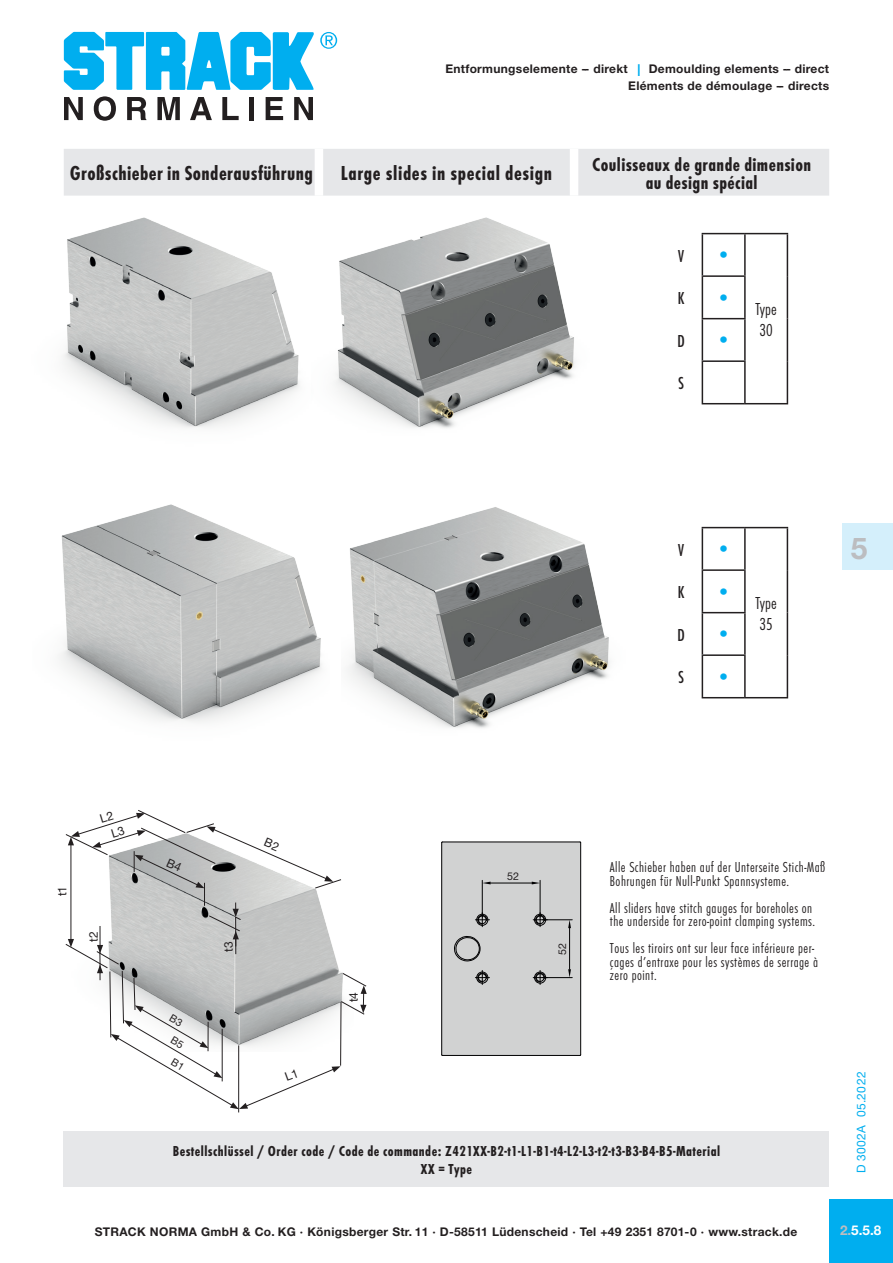
<style>
.page{position:relative;width:893px;height:1263px;background:#fff}
.page>*{position:absolute;margin:0;border:0;box-sizing:border-box;transform-origin:0 0}
.t1{font:700 30px "Helvetica Neue LT Std";color:#bcbdc0}
.t2{font:21px "Futura T Bol Con";letter-spacing:.02em;color:#231f20}
.t3{font:19.5px "Futura T Bol Con";letter-spacing:.02em;color:#231f20}
.t4{font:18px "Futura T Lig Con";color:#231f20}
.t5{font:18px "Futura T Med Con";color:#231f20}
.t6{font:18px "Helvetica Neue LT Std";color:#00aeef}
.Grndschr__10_12_FutL{font:15px/13.5px "Futura T Lig Con";letter-spacing:.03em;color:#231f20}
.Grndschr__10_12_FutL-2{font:15px "Futura T Bol Con";letter-spacing:.03em;color:#231f20}
.t7{font:700 13.5px "Helvetica Neue LT Std";color:#fff}
.t8{font:700 12px/16.5px "Helvetica Neue LT Std";letter-spacing:.025em;color:#231f20;text-align:right}
.t9{font:12px "Helvetica Neue LT Std";letter-spacing:.03em;color:#00aeef}
.t10{font:12px "Helvetica Neue LT Std";color:#231f20}
.t11{font:10.65px "Helvetica Neue LT Std";color:#231f20}
.s1{font-weight:400;font-size:16.5px;color:#00aeef}
.s2{color:#bcbdc0}
</style>
<div class="page">
<svg style="left:64px;top:97px;width:19px;height:23px"></svg>
<svg style="left:94px;top:96px;width:22px;height:25px"></svg>
<svg style="left:127px;top:97px;width:19px;height:23px"></svg>
<svg style="left:157px;top:97px;width:23px;height:23px"></svg>
<svg style="left:190px;top:97px;width:22px;height:23px"></svg>
<svg style="left:222px;top:97px;width:17px;height:23px"></svg>
<div style="left:249px;top:97px;width:5px;height:23px;background:#231f20"></div>
<svg style="left:266px;top:97px;width:17px;height:23px"></svg>
<svg style="left:294px;top:97px;width:19px;height:23px"></svg>
<svg style="left:64px;top:32px;width:273px;height:58px"></svg>
<div style="left:842px;top:523px;width:51px;height:47px;background:#d4effb"></div>
<div style="left:829px;top:1199px;width:64px;height:64px;background:#00aeef"></div>
<div style="left:64px;top:1131px;width:765px;height:56px;background:#e6e7e9"></div>
<img style="left:335px;top:217px;width:240px;height:211px">
<img style="left:63px;top:217px;width:236px;height:211px">
<div style="left:64px;top:149px;width:765px;height:47px;background:#e6e7e9"></div>
<div style="left:315px;top:149px;width:8px;height:47px;background:#fff"></div>
<div style="left:570px;top:149px;width:8px;height:47px;background:#fff"></div>
<img style="left:347px;top:507px;width:263px;height:221px">
<img style="left:59px;top:504px;width:263px;height:218px">
<hr style="left:702px;top:233px;width:43px;height:1px;background:#231f20">
<hr style="left:702px;top:234px;width:1px;height:41px;background:#231f20">
<hr style="left:745px;top:233px;width:43px;height:1px;background:#231f20">
<hr style="left:744px;top:234px;width:2px;height:41px;background:#231f20">
<hr style="left:787px;top:234px;width:1px;height:42px;background:#231f20">
<hr style="left:702px;top:275px;width:44px;height:2px;background:#231f20">
<hr style="left:702px;top:277px;width:1px;height:41px;background:#231f20">
<hr style="left:744px;top:277px;width:2px;height:41px;background:#231f20">
<hr style="left:787px;top:276px;width:1px;height:43px;background:#231f20">
<hr style="left:702px;top:318px;width:44px;height:1px;background:#231f20">
<hr style="left:702px;top:319px;width:1px;height:41px;background:#231f20">
<hr style="left:744px;top:319px;width:2px;height:41px;background:#231f20">
<hr style="left:787px;top:319px;width:1px;height:42px;background:#231f20">
<hr style="left:702px;top:360px;width:44px;height:2px;background:#231f20">
<hr style="left:702px;top:362px;width:1px;height:41px;background:#231f20">
<hr style="left:744px;top:362px;width:2px;height:41px;background:#231f20">
<hr style="left:787px;top:361px;width:1px;height:42px;background:#231f20">
<hr style="left:702px;top:403px;width:43px;height:1px;background:#231f20">
<hr style="left:745px;top:403px;width:43px;height:1px;background:#231f20">
<hr style="left:702px;top:527px;width:43px;height:1px;background:#231f20">
<hr style="left:702px;top:528px;width:1px;height:41px;background:#231f20">
<hr style="left:745px;top:527px;width:43px;height:1px;background:#231f20">
<hr style="left:744px;top:528px;width:2px;height:41px;background:#231f20">
<hr style="left:787px;top:528px;width:1px;height:42px;background:#231f20">
<hr style="left:702px;top:569px;width:44px;height:2px;background:#231f20">
<hr style="left:702px;top:571px;width:1px;height:41px;background:#231f20">
<hr style="left:744px;top:571px;width:2px;height:41px;background:#231f20">
<hr style="left:787px;top:570px;width:1px;height:43px;background:#231f20">
<hr style="left:702px;top:612px;width:44px;height:1px;background:#231f20">
<hr style="left:702px;top:613px;width:1px;height:41px;background:#231f20">
<hr style="left:744px;top:613px;width:2px;height:41px;background:#231f20">
<hr style="left:787px;top:613px;width:1px;height:42px;background:#231f20">
<hr style="left:702px;top:654px;width:44px;height:2px;background:#231f20">
<hr style="left:702px;top:656px;width:1px;height:41px;background:#231f20">
<hr style="left:744px;top:656px;width:2px;height:41px;background:#231f20">
<hr style="left:787px;top:655px;width:1px;height:42px;background:#231f20">
<hr style="left:702px;top:697px;width:43px;height:1px;background:#231f20">
<hr style="left:745px;top:697px;width:43px;height:1px;background:#231f20">
<div style="left:442px;top:842px;width:138px;height:213px;background:#d1d2d2"></div>
<hr style="left:580px;top:842px;width:1px;height:213px;background:#000001">
<hr style="left:441px;top:842px;width:1px;height:213px;background:#000001">
<hr style="left:442px;top:841px;width:138px;height:1px;background:#000001">
<hr style="left:442px;top:1055px;width:138px;height:1px;background:#000001">
<svg style="left:454px;top:936px;width:27px;height:26px"></svg>
<hr style="left:482px;top:880px;width:1px;height:37px;background:#000001">
<hr style="left:540px;top:880px;width:1px;height:37px;background:#000001">
<hr style="left:491px;top:883px;width:41px;height:1px;background:#000001">
<svg style="left:482px;top:882px;width:9px;height:2px"></svg>
<svg style="left:532px;top:882px;width:8px;height:2px"></svg>
<hr style="left:569px;top:928px;width:1px;height:41px;background:#000001">
<svg style="left:475px;top:912px;width:14px;height:15px"></svg>
<svg style="left:533px;top:912px;width:39px;height:16px"></svg>
<svg style="left:533px;top:969px;width:39px;height:16px"></svg>
<svg style="left:475px;top:970px;width:14px;height:15px"></svg>
<hr style="left:238px;top:1045px;width:1px;height:67px;background:#231f20">
<svg style="left:65px;top:810px;width:302px;height:299px"></svg>
<p class="t8" style="left:445px;top:61px;width:385px">Entformungselemente -- direkt <span class="s1">I</span> Demoulding elements -- direct<br>Eléments de démoulage -- directs</p>
<p class="t2" style="left:70px;top:161px;width:245px">Großschieber in Sonderausführung</p>
<p class="t2" style="left:341px;top:161px;width:213px">Large slides in special design</p>
<p class="t3" style="left:592px;top:153px;width:220px">Coulisseaux de grande dimension</p>
<p class="t3" style="left:646px;top:171px;width:113px">au design spécial</p>
<p class="t5" style="left:678px;top:246px;width:7px">V</p>
<p class="t6" style="left:719px;top:244px;width:10px">•</p>
<p class="t5" style="left:678px;top:288px;width:8px">K</p>
<p class="t6" style="left:719px;top:287px;width:10px">•</p>
<p class="t5" style="left:677px;top:331px;width:9px">D</p>
<p class="t6" style="left:719px;top:329px;width:10px">•</p>
<p class="t5" style="left:678px;top:373px;width:7px">S</p>
<p class="t4" style="left:755px;top:299px;width:23px">Type</p>
<p class="t4" style="left:760px;top:321px;width:15px">30</p>
<p class="t5" style="left:678px;top:540px;width:7px">V</p>
<p class="t6" style="left:719px;top:538px;width:10px">•</p>
<p class="t5" style="left:678px;top:582px;width:8px">K</p>
<p class="t6" style="left:719px;top:581px;width:10px">•</p>
<p class="t5" style="left:677px;top:625px;width:9px">D</p>
<p class="t6" style="left:719px;top:623px;width:10px">•</p>
<p class="t5" style="left:678px;top:667px;width:7px">S</p>
<p class="t6" style="left:719px;top:666px;width:10px">•</p>
<p class="t4" style="left:755px;top:593px;width:23px">Type</p>
<p class="t4" style="left:760px;top:615px;width:15px">35</p>
<h1 class="t1" style="left:851px;top:530px;width:18px">5</h1>
<p class="t10" style="left:55px;top:896px;width:12px;rotate:-90deg">t1</p>
<p class="t10" style="left:86px;top:941px;width:12px;rotate:-90deg">t2</p>
<p class="t10" style="left:221px;top:951px;width:12px;rotate:-90deg">t3</p>
<p class="t10" style="left:347px;top:1002px;width:12px;rotate:-90deg">t4</p>
<p class="t11" style="left:507px;top:869px;width:13px">52</p>
<p class="t11" style="left:556px;top:954px;width:13px;rotate:-90deg">52</p>
<p class="Grndschr__10_12_FutL" style="left:610px;top:861px;width:217px">Alle Schieber haben auf der Unterseite Stich-Maß<br>Bohrungen für Null-Punkt Spannsysteme.</p>
<p class="Grndschr__10_12_FutL" style="left:610px;top:901px;width:207px">All sliders have stitch gauges for boreholes on the underside for zero-point clamping systems.</p>
<p class="Grndschr__10_12_FutL" style="left:610px;top:942px;width:210px">Tous les tiroirs ont sur leur face inférieure per&shy;çages d’entraxe pour les systèmes de serrage à zero point.</p>
<p class="Grndschr__10_12_FutL-2" style="left:173px;top:1142px;width:549px">Bestellschlüssel / Order code / Code de commande: Z421XX-B2-t1-L1-B1-t4-L2-L3-t2-t3-B3-B4-B5-Material</p>
<p class="Grndschr__10_12_FutL-2" style="left:421px;top:1160px;width:53px">XX = Type</p>
<p class="t8" style="left:95px;top:1223px;width:704px">STRACK NORMA GmbH &amp; Co. KG · Königsberger Str. 11 · D-58511 Lüdenscheid · Tel +49 2351 8701-0 · www.strack.de</p>
<p class="t9" style="left:854px;top:1173px;width:103px;rotate:-90deg">D 3002A 05.2022</p>
<p class="t7" style="left:840px;top:1222px;width:43px"><span class="s2">2.</span>5.5.8</p>
</div>
